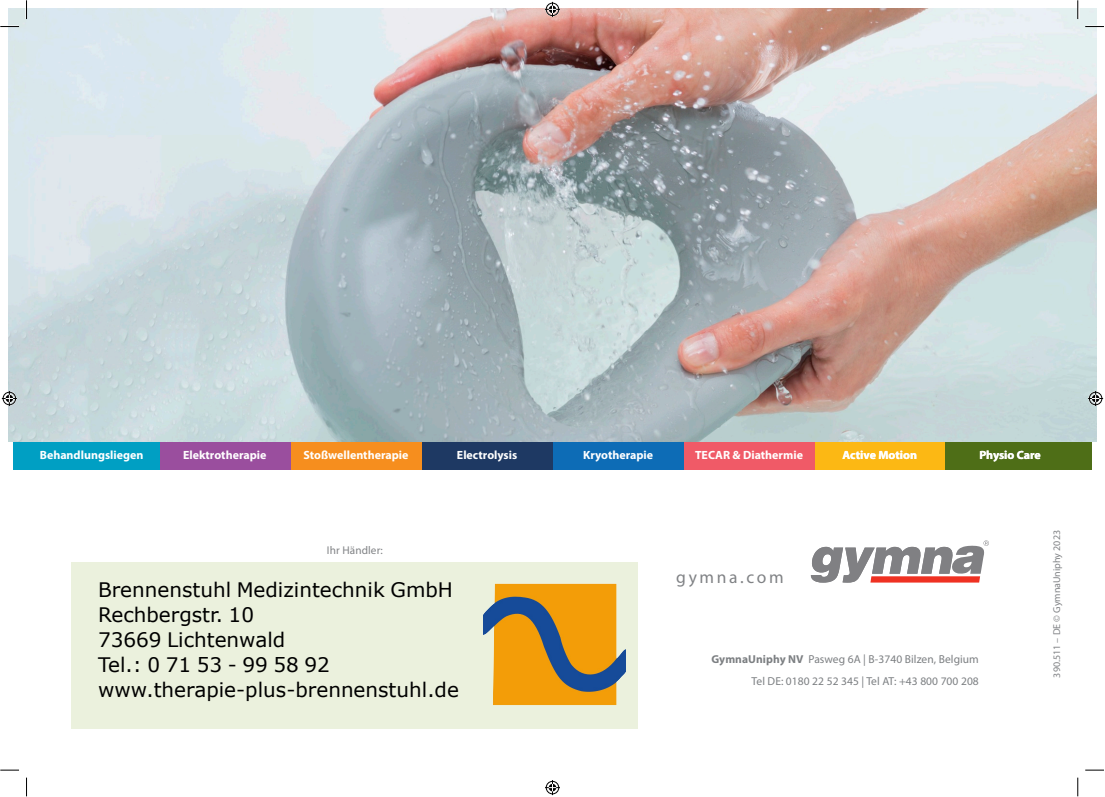
<style>
.page{position:relative;width:1105px;height:797px;background:#fff}
.page>*{position:absolute;margin:0;border:0;box-sizing:border-box;transform-origin:0 0}
.t1{font:20px/25px "Verdana";color:#000}
.t2{font:17.5px "Myriad Pro";letter-spacing:.15em;color:#808285}
.heading_01{font:700 12px "Myriad Pro";color:#fff}
.t3{font:11.5px "Myriad Pro";letter-spacing:.005em;color:#7c7f82}
.t4{font:11.25px "Myriad Pro";letter-spacing:.01em;color:#808285}
.titre_image{font:10px "Myriad Pro";color:#808285}
.s1{font-weight:700}
</style>
<div class="page">
<svg style="left:811px;top:540px;width:178px;height:42px"></svg>
<div style="left:71px;top:561px;width:567px;height:167px;background:#ebf1dd"></div>
<div style="left:815px;top:441px;width:145px;height:28px;background:#fcb814"></div>
<div style="left:945px;top:441px;width:146px;height:28px;background:#4e6e17"></div>
<div style="left:545px;top:441px;width:146px;height:28px;background:#0d6cb6"></div>
<div style="left:407px;top:441px;width:146px;height:28px;background:#1e3963"></div>
<div style="left:684px;top:441px;width:131px;height:28px;background:#f05a67"></div>
<div style="left:291px;top:441px;width:131px;height:28px;background:#f68e1e"></div>
<div style="left:14px;top:441px;width:146px;height:28px;background:#009fc3"></div>
<div style="left:160px;top:441px;width:131px;height:28px;background:#9a4e9e"></div>
<img style="left:9px;top:9px;width:1087px;height:432px">
<svg style="left:0;top:25px;width:19px;height:2px"></svg>
<svg style="left:1085px;top:25px;width:19px;height:2px"></svg>
<svg style="left:0;top:770px;width:19px;height:1px"></svg>
<svg style="left:1085px;top:770px;width:19px;height:1px"></svg>
<svg style="left:25px;top:0;width:2px;height:19px"></svg>
<svg style="left:26px;top:777px;width:1px;height:20px"></svg>
<svg style="left:1077px;top:0;width:2px;height:19px"></svg>
<svg style="left:1077px;top:777px;width:2px;height:20px"></svg>
<svg style="left:545px;top:2px;width:15px;height:15px"></svg>
<svg style="left:545px;top:780px;width:15px;height:15px"></svg>
<svg style="left:2px;top:391px;width:15px;height:15px"></svg>
<svg style="left:1088px;top:391px;width:15px;height:15px"></svg>
<img style="left:483px;top:583px;width:142px;height:123px">
<p class="heading_01" style="left:40px;top:447px;width:105px">Behandlungsliegen</p>
<p class="heading_01" style="left:183px;top:447px;width:85px">Elektrotherapie</p>
<p class="heading_01" style="left:304px;top:447px;width:106px">Stoßwellentherapie</p>
<p class="heading_01" style="left:457px;top:447px;width:62px">Electrolysis</p>
<p class="heading_01" style="left:695px;top:447px;width:109px">TECAR &amp; Diathermie</p>
<p class="heading_01" style="left:843px;top:447px;width:76px">Active Motion</p>
<p class="heading_01" style="left:979px;top:447px;width:63px">Physio Care</p>
<p class="heading_01" style="left:583px;top:447px;width:72px">Kryotherapie</p>
<p class="t4" style="left:327px;top:543px;width:58px">Ihr Händler:</p>
<h1 class="t1" style="left:98px;top:576px;width:362px">Brennenstuhl Medizintechnik GmbH<br>Rechbergstr. 10<br>73669 Lichtenwald<br>Tel.: 0 71 53 - 99 58 92 www.therapie-plus-brennenstuhl.de</h1>
<p class="t2" style="left:676px;top:566px;width:109px">gymna.com</p>
<p class="t3" style="left:711px;top:652px;width:269px"><span class="s1">GymnaUniphy NV</span> Pasweg 6A | B-3740 Bilzen, Belgium</p>
<p class="t3" style="left:751px;top:674px;width:229px">Tel DE: 0180 22 52 345 | Tel AT: +43 800 700 208</p>
<p class="titre_image" style="left:1050px;top:677px;width:149px;rotate:-90deg">390.511 – DE © GymnaUniphy 2023</p>
</div>
